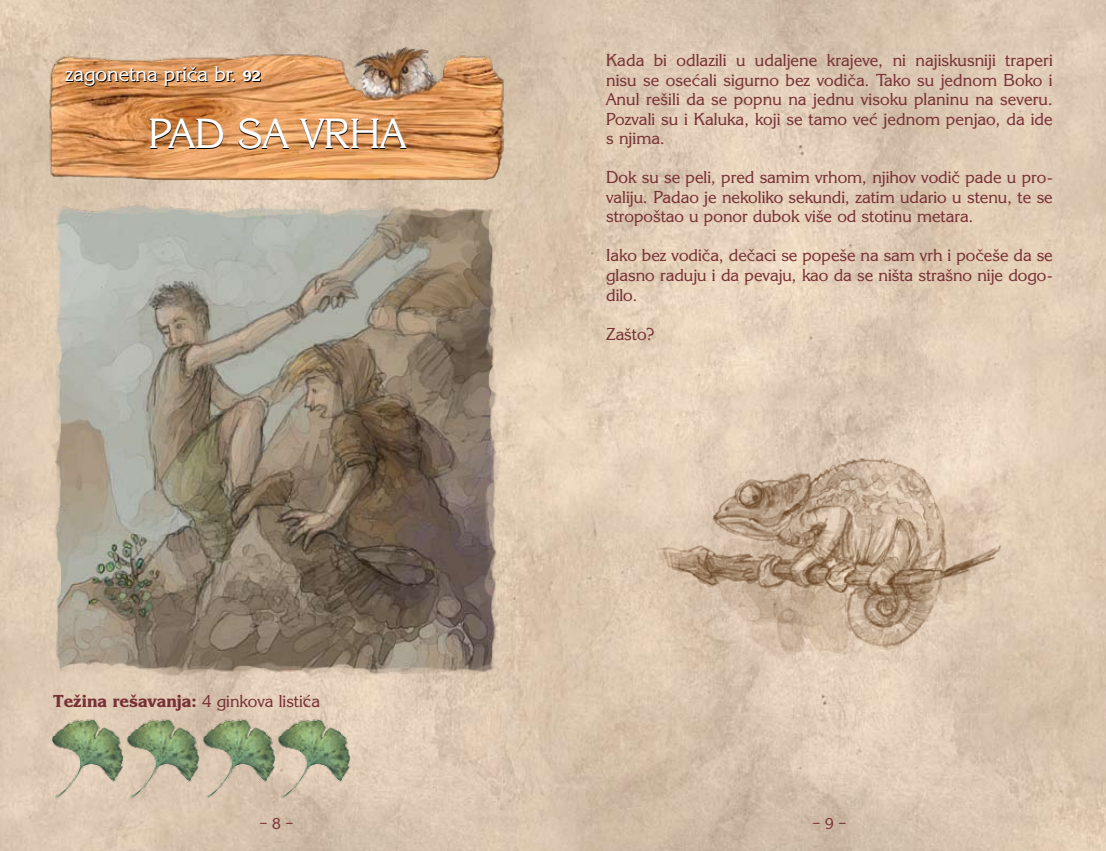
<style>
.page{position:relative;width:1106px;height:851px;background:#fff}
.page>*{position:absolute;margin:0;border:0;box-sizing:border-box;transform-origin:0 0}
.t1{font:42px "YU Korina Normal";color:#000}
.t2{font:21px "YU Korina Normal";color:#000}
.t3{font:17.25px/19.5px "YU Korina Normal";color:#783236;text-align:justify}
.t4{font:700 17.25px "YU Korina";color:#783236}
.t5{font:700 15.75px "Minion Pro";color:#783236}
.s1{font-family:"YU Korina";font-weight:700;font-size:15px;color:#fff}
.s2{font-family:"YU Korina Normal";font-weight:400}
</style>
<div class="page">
<img style="left:0;top:0;width:1106px;height:850px">
<img style="left:15px;top:21px;width:520px;height:199px">
<img style="left:37px;top:712px;width:76px;height:91px">
<img style="left:113px;top:712px;width:75px;height:91px">
<img style="left:188px;top:712px;width:76px;height:91px">
<img style="left:264px;top:712px;width:100px;height:91px">
<img style="left:49px;top:202px;width:453px;height:476px">
<img style="left:643px;top:437px;width:372px;height:226px">
<p class="t2" style="left:66px;top:62px;width:196px">zagonetna pri~a br. <span class="s1">92</span></p>
<h1 class="t1" style="left:149px;top:109px;width:26px">pad</h1>
<h1 class="t1" style="left:237px;top:109px;width:91px">sa vrha</h1>
<p class="t4" style="left:53px;top:689px;width:268px">Te`ina re{avanja: <span class="s2">4 ginkova listi}a</span></p>
<p class="t3" style="left:606px;top:51px;width:448px">Kada bi odlazili u udaljene krajeve, ni najiskusniji traperi nisu se ose}ali sigurno bez vodi~a. Tako su jednom Boko i Anul re{ili da se popnu na jednu visoku planinu na severu.<br>Pozvali su i Kaluka, koji se tamo ve} jednom penjao, da ide s njima.</p>
<p class="t3" style="left:606px;top:167px;width:448px">Dok su se peli, pred samim vrhom, njihov vodi~ pade u pro&shy;valiju. Padao je nekoliko sekundi, zatim udario u stenu, te se stropo{tao u ponor dubok vi{e od stotinu metara.</p>
<p class="t3" style="left:606px;top:245px;width:448px">Iako bez vodi~a, de~aci se pope{e na sam vrh i po~e{e da se glasno raduju i da pevaju, kao da se ni{ta stra{no nije dogo&shy;dilo.</p>
<p class="t3" style="left:606px;top:323px;width:49px">Za{to?</p>
<p class="t5" style="left:259px;top:811px;width:36px">– <span class="s2">8</span> –</p>
<p class="t5" style="left:812px;top:811px;width:36px">– <span class="s2">9</span> –</p>
</div>
